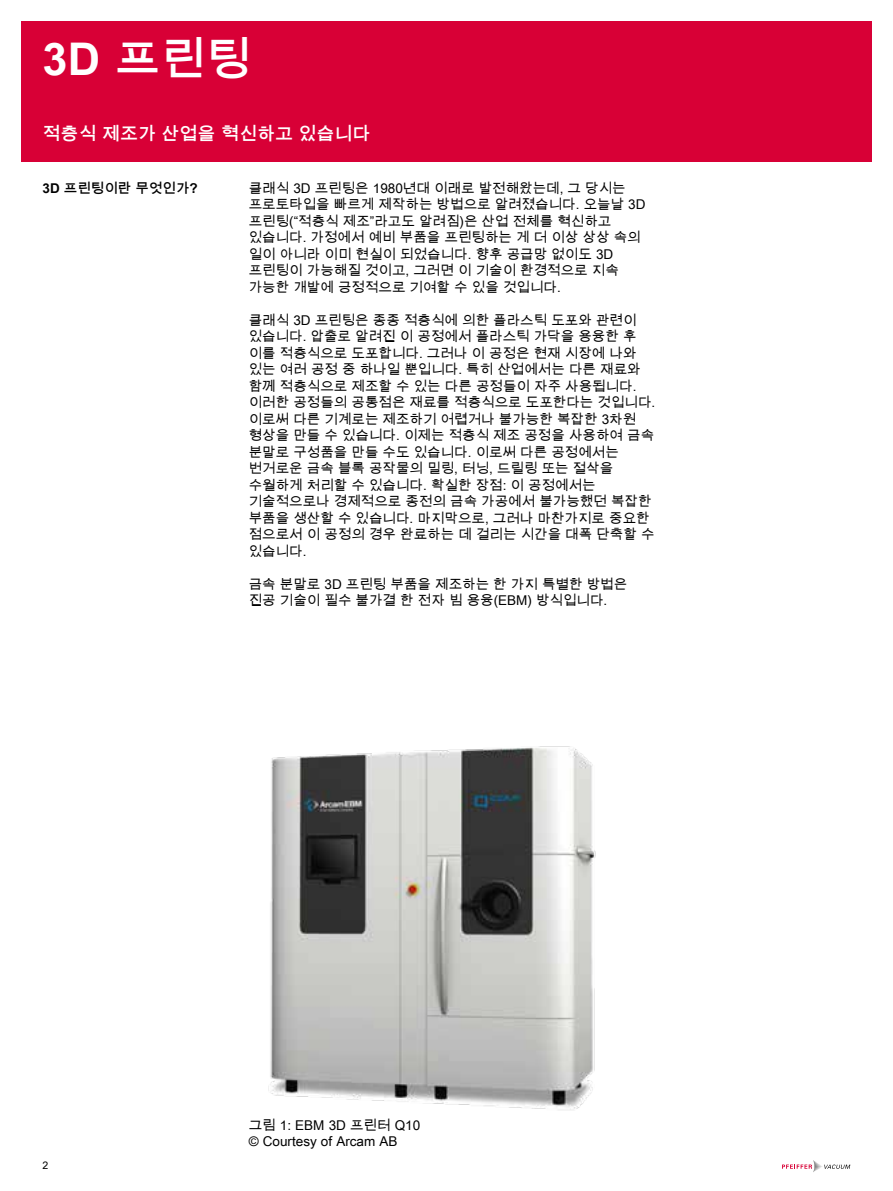
<style>
.page{position:relative;width:893px;height:1191px;background:#fff}
.page>*{position:absolute;margin:0;border:0;box-sizing:border-box;transform-origin:0 0}
.t1{font:700 45px "Arial Unicode MS";color:#fff}
.t2{font:700 18px "Arial Unicode MS";color:#fff}
.t3{font:13.5px/16.5px "Arial Unicode MS";color:#000}
.t4{font:700 13.5px "Arial Unicode MS";color:#000}
.t5{font:10.5px "Arial Unicode MS";color:#000}
</style>
<div class="page">
<div style="left:21px;top:21px;width:851px;height:141px;background:#d80036"></div>
<svg style="left:782px;top:1160px;width:68px;height:12px"></svg>
<img style="left:268px;top:746px;width:328px;height:364px">
<h1 class="t1" style="left:43px;top:26px;width:210px">3D 프린팅</h1>
<h2 class="t2" style="left:43px;top:121px;width:330px">적층식 제조가 산업을 혁신하고 있습니다</h2>
<p class="t4" style="left:43px;top:178px;width:157px">3D 프린팅이란 무엇인가?</p>
<p class="t3" style="left:249px;top:179px;width:398px">클래식 3D 프린팅은 1980년대 이래로 발전해왔는데, 그 당시는 프로토타입을 빠르게 제작하는 방법으로 알려졌습니다. 오늘날 3D 프린팅(“적층식 제조”라고도 알려짐)은 산업 전체를 혁신하고 있습니다. 가정에서 예비 부품을 프린팅하는 게 더 이상 상상 속의 일이 아니라 이미 현실이 되었습니다. 향후 공급망 없이도 3D 프린팅이 가능해질 것이고, 그러면 이 기술이 환경적으로 지속 가능한 개발에 긍정적으로 기여할 수 있을 것입니다.</p>
<p class="t3" style="left:249px;top:311px;width:408px">클래식 3D 프린팅은 종종 적층식에 의한 플라스틱 도포와 관련이 있습니다. 압출로 알려진 이 공정에서 플라스틱 가닥을 용융한 후 이를 적층식으로 도포합니다. 그러나 이 공정은 현재 시장에 나와 있는 여러 공정 중 하나일 뿐입니다. 특히 산업에서는 다른 재료와 함께 적층식으로 제조할 수 있는 다른 공정들이 자주 사용됩니다. 이러한 공정들의 공통점은 재료를 적층식으로 도포한다는 것입니다. 이로써 다른 기계로는 제조하기 어렵거나 불가능한 복잡한 3차원 형상을 만들 수 있습니다. 이제는 적층식 제조 공정을 사용하여 금속 분말로 구성품을 만들 수도 있습니다. 이로써 다른 공정에서는 번거로운 금속 블록 공작물의 밀링, 터닝, 드릴링 또는 절삭을 수월하게 처리할 수 있습니다. 확실한 장점: 이 공정에서는 기술적으로나 경제적으로 종전의 금속 가공에서 불가능했던 복잡한 부품을 생산할 수 있습니다. 마지막으로, 그러나 마찬가지로 중요한 점으로서 이 공정의 경우 완료하는 데 걸리는 시간을 대폭 단축할 수 있습니다.</p>
<p class="t3" style="left:249px;top:575px;width:380px">금속 분말로 3D 프린팅 부품을 제조하는 한 가지 특별한 방법은 진공 기술이 필수 불가결 한 전자 빔 용융(EBM) 방식입니다.</p>
<p class="t5" style="left:43px;top:1157px;width:7px">2</p>
<p class="t3" style="left:249px;top:1116px;width:173px">그림 1: EBM 3D 프린터 Q10 © Courtesy of Arcam AB</p>
</div>
